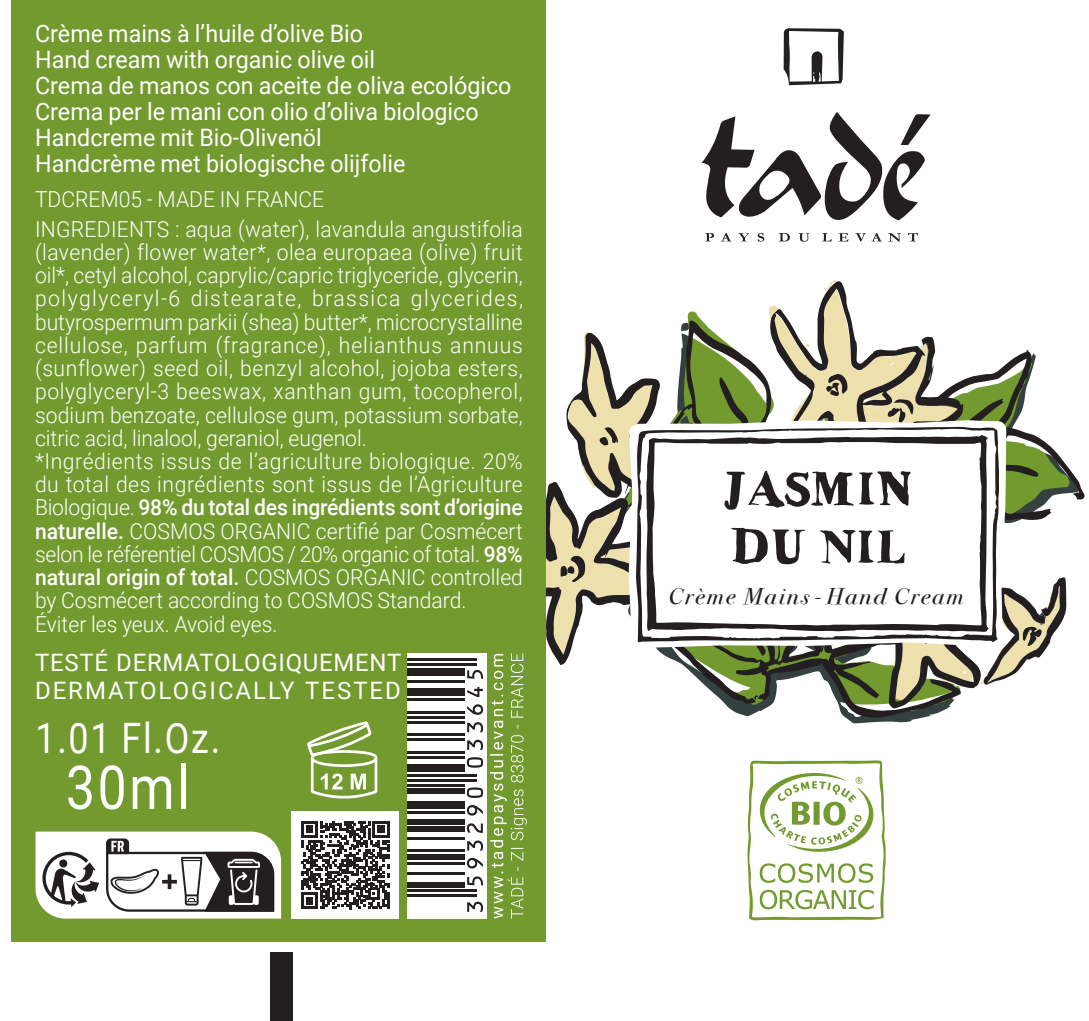
<style>
.page{position:relative;width:1089px;height:1021px;background:#fff}
.page>*{position:absolute;margin:0;border:0;box-sizing:border-box;transform-origin:0 0}
.t1{font:60.4px "Roboto";color:#fff;scale:.85 1}
.t2{font:42px "Roboto";color:#fff;scale:.85 1}
.t3{font:24px/26px "Roboto";color:#fff}
.t4{font:24px/28px "Roboto";letter-spacing:.03em;color:#fff}
.t5{font:italic 22.8px "Bodoni Svty Two ITCTT";letter-spacing:.075em;color:#231f20;scale:1.1 1}
.t6{font:300 22px/23.2px "Roboto";letter-spacing:.005em;color:#fff;scale:.96 1}
.s1{font-weight:500}
</style>
<div class="page">
<div style="left:11px;top:0;width:534px;height:941px;background:#729a2f"></div>
<svg style="left:705px;top:233px;width:9px;height:8px"></svg>
<svg style="left:721px;top:233px;width:10px;height:8px"></svg>
<svg style="left:738px;top:233px;width:11px;height:8px"></svg>
<svg style="left:783px;top:28px;width:61px;height:57px"></svg>
<svg style="left:701px;top:112px;width:229px;height:109px"></svg>
<svg style="left:757px;top:233px;width:7px;height:8px"></svg>
<svg style="left:779px;top:233px;width:11px;height:8px"></svg>
<svg style="left:798px;top:233px;width:11px;height:9px"></svg>
<svg style="left:822px;top:233px;width:9px;height:8px"></svg>
<svg style="left:838px;top:233px;width:10px;height:8px"></svg>
<svg style="left:855px;top:233px;width:27px;height:8px"></svg>
<svg style="left:888px;top:233px;width:12px;height:9px"></svg>
<svg style="left:907px;top:233px;width:10px;height:8px"></svg>
<div style="left:270px;top:952px;width:22px;height:68px;background:#231f20"></div>
<div style="left:292px;top:811px;width:107px;height:107px;background:#fff"></div>
<svg style="left:301px;top:821px;width:88px;height:88px"></svg>
<div style="left:407px;top:653px;width:80px;height:265px;background:#fff"></div>
<svg style="left:467px;top:901px;width:16px;height:10px"></svg>
<hr style="left:407px;top:894px;width:70px;height:3px;background:#231f20">
<hr style="left:407px;top:889px;width:70px;height:3px;background:#231f20">
<svg style="left:467px;top:876px;width:16px;height:9px"></svg>
<div style="left:407px;top:882px;width:57px;height:5px;background:#231f20"></div>
<hr style="left:407px;top:872px;width:57px;height:2px;background:#231f20">
<svg style="left:467px;top:857px;width:16px;height:11px"></svg>
<hr style="left:407px;top:862px;width:57px;height:2px;background:#231f20">
<div style="left:407px;top:854px;width:57px;height:5px;background:#231f20"></div>
<svg style="left:467px;top:840px;width:16px;height:10px"></svg>
<hr style="left:407px;top:849px;width:57px;height:2px;background:#231f20">
<hr style="left:407px;top:836px;width:57px;height:3px;background:#231f20">
<svg style="left:467px;top:823px;width:16px;height:9px"></svg>
<div style="left:407px;top:826px;width:57px;height:5px;background:#231f20"></div>
<div style="left:407px;top:819px;width:57px;height:5px;background:#231f20"></div>
<svg style="left:467px;top:805px;width:16px;height:10px"></svg>
<hr style="left:407px;top:811px;width:57px;height:3px;background:#231f20">
<div style="left:407px;top:801px;width:57px;height:8px;background:#231f20"></div>
<svg style="left:467px;top:787px;width:16px;height:11px"></svg>
<div style="left:407px;top:788px;width:57px;height:6px;background:#231f20"></div>
<hr style="left:407px;top:783px;width:57px;height:3px;background:#231f20">
<hr style="left:407px;top:778px;width:70px;height:3px;background:#231f20">
<hr style="left:407px;top:773px;width:70px;height:3px;background:#231f20">
<svg style="left:467px;top:757px;width:16px;height:10px"></svg>
<div style="left:407px;top:763px;width:57px;height:8px;background:#231f20"></div>
<hr style="left:407px;top:756px;width:57px;height:2px;background:#231f20">
<svg style="left:467px;top:739px;width:16px;height:11px"></svg>
<hr style="left:407px;top:751px;width:57px;height:2px;background:#231f20">
<hr style="left:407px;top:738px;width:57px;height:3px;background:#231f20">
<svg style="left:467px;top:722px;width:16px;height:10px"></svg>
<hr style="left:407px;top:733px;width:57px;height:3px;background:#231f20">
<hr style="left:407px;top:721px;width:57px;height:2px;background:#231f20">
<svg style="left:467px;top:704px;width:16px;height:10px"></svg>
<hr style="left:407px;top:715px;width:57px;height:3px;background:#231f20">
<hr style="left:407px;top:710px;width:57px;height:3px;background:#231f20">
<svg style="left:467px;top:687px;width:16px;height:10px"></svg>
<hr style="left:407px;top:698px;width:57px;height:2px;background:#231f20">
<div style="left:407px;top:688px;width:57px;height:7px;background:#231f20"></div>
<svg style="left:467px;top:670px;width:16px;height:8px"></svg>
<hr style="left:407px;top:680px;width:57px;height:3px;background:#231f20">
<div style="left:407px;top:668px;width:57px;height:7px;background:#231f20"></div>
<hr style="left:407px;top:663px;width:70px;height:2px;background:#231f20">
<hr style="left:407px;top:658px;width:70px;height:2px;background:#231f20">
<svg style="left:490px;top:280px;width:594px;height:640px"></svg>
<svg style="left:307px;top:721px;width:70px;height:77px"></svg>
<svg style="left:36px;top:831px;width:245px;height:87px;background:#c1c0be"></svg>
<p class="t3" style="left:35px;top:20px;width:478px">Crème mains à l’huile d’olive Bio<br>Hand cream with organic olive oil<br>Crema de manos con aceite de oliva ecológico Crema per le mani con olio d’oliva biologico Handcreme mit Bio-Olivenöl<br>Handcrème met biologische olijfolie</p>
<p class="t6" style="left:35px;top:183px;width:509px;line-height:30px">TDCREM05 - MADE IN FRANCE<br>INGREDIENTS : aqua (water), lavandula angustifolia</p>
<p class="t6" style="left:35px;top:240px;width:510px">(lavender) flower water*, olea europaea (olive) fruit oil*, cetyl alcohol, caprylic/capric triglyceride, glycerin, polyglyceryl-6 distearate, brassica glycerides, butyrospermum parkii (shea) butter*, microcrystalline cellulose, parfum (fragrance), helianthus annuus (sunflower) seed oil, benzyl alcohol, jojoba esters, polyglyceryl-3 beeswax, xanthan gum, tocopherol, sodium benzoate, cellulose gum, potassium sorbate, citric acid, linalool, geraniol, eugenol.<br>*Ingrédients issus de l’agriculture biologique. 20% du total des ingrédients sont issus de l’Agriculture Biologique. <span class="s1">98% du total des ingrédients sont d’origine naturelle.</span> COSMOS ORGANIC certifié par Cosmécert selon le référentiel COSMOS / 20% organic of total. <span class="s1">98% natural origin of total.</span> COSMOS ORGANIC controlled by Cosmécert according to COSMOS Standard.<br>Éviter les yeux. Avoid eyes.</p>
<p class="t4" style="left:35px;top:648px;width:368px">TESTÉ DERMATOLOGIQUEMENT<br>DERMATOLOGICALLY TESTED</p>
<h2 class="t2" style="left:36px;top:708px;width:219px">1.01 Fl.Oz.</h2>
<h1 class="t1" style="left:66px;top:745px;width:147px">30ml</h1>
<p class="t5" style="left:669px;top:576px;width:274px">Crème Mains-Hand Cream</p>
</div>
